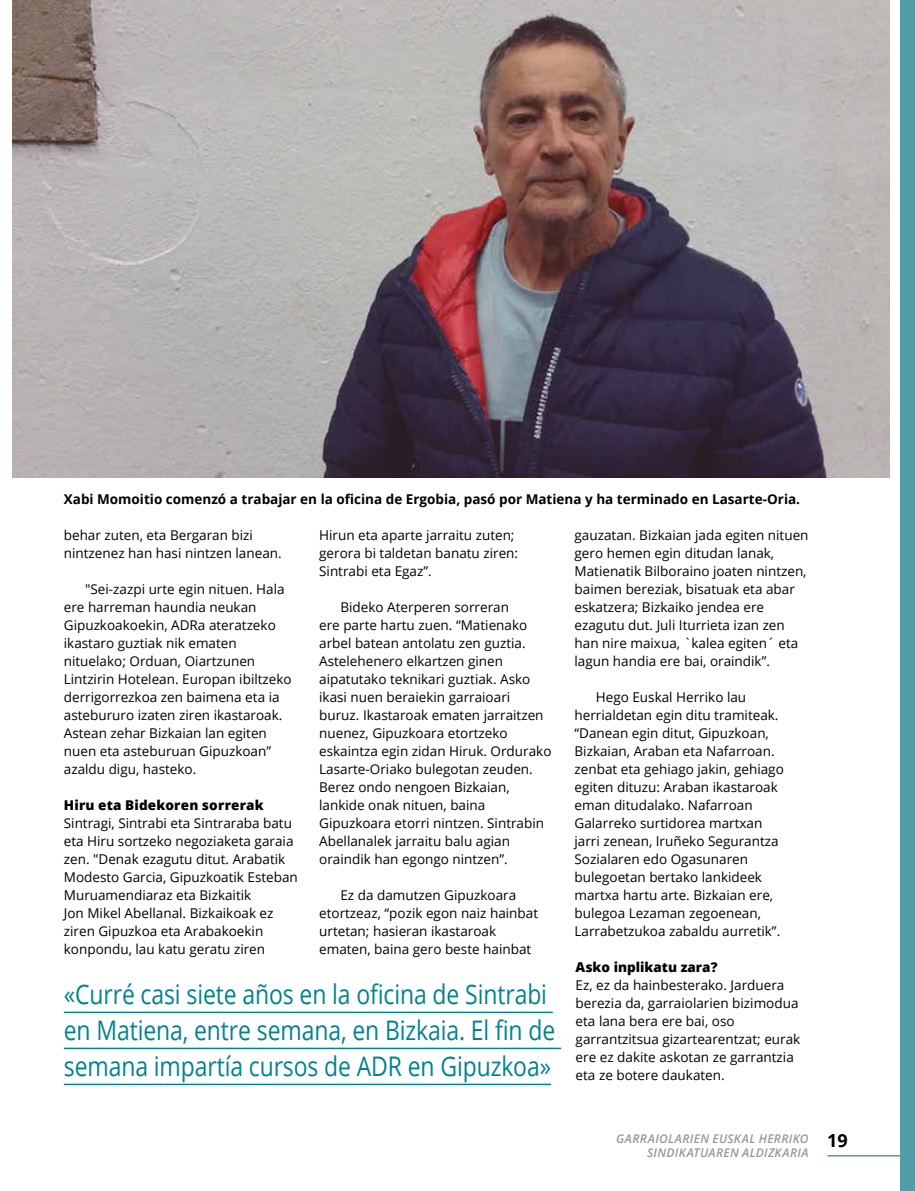
<style>
.page{position:relative;width:915px;height:1191px;background:#fff}
.page>*{position:absolute;margin:0;border:0;box-sizing:border-box;transform-origin:0 0}
.t1{font:27px/36px "Open Sans";letter-spacing:-.005em;color:#008290;scale:.85 1}
.t2{font:700 18px "Open Sans";color:#000}
.t3{font:13.5px/18px "Open Sans";color:#000}
.t4{font:700 13.5px "Open Sans";color:#000}
.t5{font:800 13.5px "Open Sans";letter-spacing:.015em;color:#000}
.t6{font:italic 600 12px/13.5px "Open Sans";letter-spacing:.03em;color:#999898;text-align:right}
</style>
<div class="page">
<hr style="left:827px;top:1155px;width:87px;height:1px;background:#559ca9">
<div style="left:900px;top:0;width:14px;height:1191px;background:#559ca9"></div>
<hr style="left:64px;top:1011px;width:488px;height:2px;background:#008290">
<hr style="left:64px;top:1047px;width:496px;height:2px;background:#008290">
<hr style="left:64px;top:1083px;width:487px;height:2px;background:#008290">
<img style="left:13px;top:0;width:876px;height:478px">
<p class="t4" style="left:64px;top:490px;width:737px">Xabi Momoitio comenzó a trabajar en la oficina de Ergobia, pasó por Matiena y ha terminado en Lasarte-Oria.</p>
<p class="t3" style="left:64px;top:526px;width:219px">behar zuten, eta Bergaran bizi nintzenez han hasi nintzen lanean.</p>
<p class="t3" style="left:64px;top:580px;width:229px;text-indent:21px">"Sei-zazpi urte egin nituen. Hala ere harreman haundia neukan<br>Gipuzkoakoekin, ADRa ateratzeko ikastaro guztiak nik ematen nituelako; Orduan, Oiartzunen<br>Lintzirin Hotelean. Europan ibiltzeko derrigorrezkoa zen baimena eta ia astebururo izaten ziren ikastaroak.<br>Astean zehar Bizkaian lan egiten nuen eta asteburuan Gipuzkoan” azaldu digu, hasteko.</p>
<p class="t5" style="left:64px;top:795px;width:201px">Hiru eta Bidekoren sorrerak</p>
<p class="t3" style="left:64px;top:814px;width:235px">Sintragi, Sintrabi eta Sintraraba batu eta Hiru sortzeko negoziaketa garaia zen. "Denak ezagutu ditut. Arabatik Modesto Garcia, Gipuzkoatik Esteban Muruamendiaraz eta Bizkaitik<br>Jon Mikel Abellanal. Bizkaikoak ez ziren Gipuzkoa eta Arabakoekin konpondu, lau katu geratu ziren</p>
<p class="t3" style="left:319px;top:526px;width:200px">Hirun eta aparte jarraitu zuten; gerora bi taldetan banatu ziren:<br>Sintrabi eta Egaz”.</p>
<p class="t3" style="left:319px;top:598px;width:234px;text-indent:21px">Bideko Aterperen sorreran<br>ere parte hartu zuen. “Matienako arbel batean antolatu zen guztia.<br>Astelehenero elkartzen ginen aipatutako teknikari guztiak. Asko ikasi nuen beraiekin garraioari buruz. Ikastaroak ematen jarraitzen nuenez, Gipuzkoara etortzeko eskaintza egin zidan Hiruk. Ordurako Lasarte-Oriako bulegotan zeuden.<br>Berez ondo nengoen Bizkaian, lankide onak nituen, baina Gipuzkoara etorri nintzen. Sintrabin Abellanalek jarraitu balu agian oraindik han egongo nintzen”.</p>
<p class="t3" style="left:319px;top:886px;width:220px;text-indent:21px">Ez da damutzen Gipuzkoara etortzeaz, “pozik egon naiz hainbat urtetan; hasieran ikastaroak ematen, baina gero beste hainbat</p>
<h1 class="t1" style="left:64px;top:975px;width:579px">«Curré casi siete años en la oficina de Sintrabi en Matiena, entre semana, en Bizkaia. El fin de semana impartía cursos de ADR en Gipuzkoa»</h1>
<p class="t3" style="left:574px;top:526px;width:235px">gauzatan. Bizkaian jada egiten nituen gero hemen egin ditudan lanak, Matienatik Bilboraino joaten nintzen, baimen bereziak, bisatuak eta abar eskatzera; Bizkaiko jendea ere ezagutu dut. Juli Iturrieta izan zen han nire maixua, `kalea egiten´ eta lagun handia ere bai, oraindik”.</p>
<p class="t3" style="left:574px;top:688px;width:211px;text-indent:21px">Hego Euskal Herriko lau herrialdetan egin ditu tramiteak. “Danean egin ditut, Gipuzkoan,<br>Bizkaian, Araban eta Nafarroan. zenbat eta gehiago jakin, gehiago egiten dituzu: Araban ikastaroak eman ditudalako. Nafarroan<br>Galarreko surtidorea martxan jarri zenean, Iruñeko Segurantza<br>Sozialaren edo Ogasunaren bulegoetan bertako lankideek martxa hartu arte. Bizkaian ere, bulegoa Lezaman zegoenean,<br>Larrabetzukoa zabaldu aurretik”.</p>
<p class="t5" style="left:575px;top:957px;width:143px">Asko inplikatu zara?</p>
<p class="t3" style="left:575px;top:976px;width:226px">Ez, ez da hainbesterako. Jarduera berezia da, garraiolarien bizimodua eta lana bera ere bai, oso garrantzitsua gizartearentzat; eurak ere ez dakite askotan ze garrantzia eta ze botere daukaten.</p>
<p class="t6" style="left:616px;top:1131px;width:194px">GARRAIOLARIEN EUSKAL HERRIKO<br>SINDIKATUAREN ALDIZKARIA</p>
<h2 class="t2" style="left:827px;top:1127px;width:22px">19</h2>
</div>
